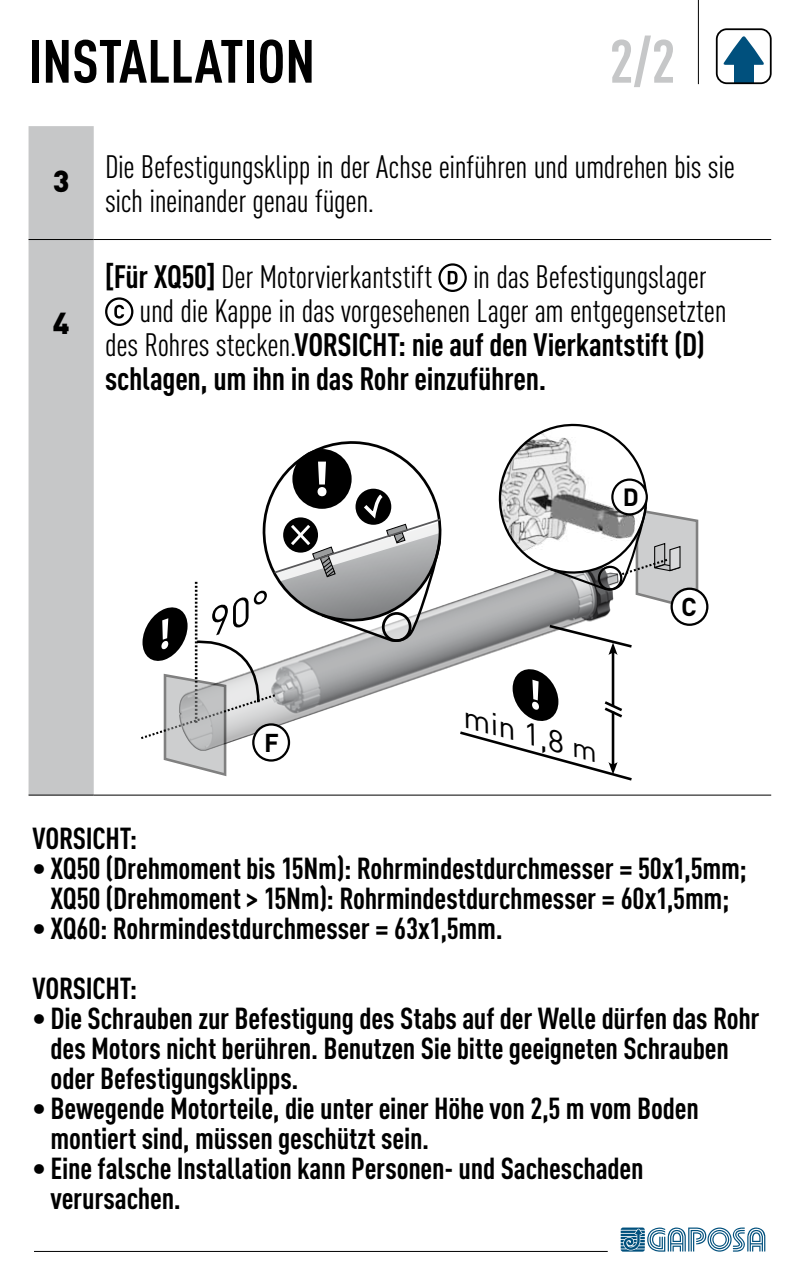
<style>
.page{position:relative;width:800px;height:1280px;background:#fff}
.page>*{position:absolute;margin:0;border:0;box-sizing:border-box;transform-origin:0 0}
.t1{font:700 condensed 60px "DIN Pro";color:#000}
.t2{font:700 condensed 60px "DIN Pro";color:#c6c7c8}
.t3{font:condensed 32px/34px "DIN Pro";letter-spacing:-.01em;color:#000}
.t4{font:700 condensed 32px "DIN Pro";letter-spacing:-.01em;color:#000}
.t5{font:700 condensed 30px/30px "DIN Pro";letter-spacing:-.01em;color:#000}
.t6{font:900 30px "DIN Pro";color:#000}
.t7{font:italic 29.7px "DIN Pro";color:#000;scale:1.08 1}
.t8{font:700 25.5px "DIN Pro";color:#000}
.t9{font:700 24.6px "DIN Pro";color:#000}
.s1{font-weight:700}
.s2{font-weight:400}
.s3{font-size:27.2px}
</style>
<div class="page">
<svg style="left:621px;top:1228px;width:144px;height:24px"></svg>
<hr style="left:34px;top:1251px;width:574px;height:1px;background:#000">
<hr style="left:698px;top:0;width:1px;height:84px;background:#000">
<div style="left:734px;top:58px;width:20px;height:25px;background:#00507d"></div>
<svg style="left:723px;top:36px;width:41px;height:29px"></svg>
<div style="left:716px;top:28px;width:56px;height:56px;border:2px solid #000;border-radius:10px"></div>
<div style="left:29px;top:126px;width:65px;height:669px;background:#c6c7c8"></div>
<hr style="left:29px;top:239px;width:65px;height:1px;background:#000">
<hr style="left:94px;top:239px;width:677px;height:1px;background:#000">
<hr style="left:29px;top:795px;width:65px;height:1px;background:#000">
<hr style="left:94px;top:795px;width:677px;height:1px;background:#000">
<svg style="left:440px;top:264px;width:26px;height:27px"></svg>
<div style="left:438px;top:263px;width:29px;height:29px;border:2px solid #000;border-radius:50%"></div>
<svg style="left:448px;top:271px;width:10px;height:13px"></svg>
<svg style="left:106px;top:299px;width:26px;height:26px"></svg>
<div style="left:105px;top:297px;width:28px;height:29px;border:2px solid #000;border-radius:50%"></div>
<svg style="left:114px;top:305px;width:10px;height:14px"></svg>
<img style="left:446px;top:587px;width:169px;height:82px">
<hr style="left:612px;top:650px;width:2px;height:56px;background:#000">
<svg style="left:547px;top:623px;width:85px;height:32px"></svg>
<svg style="left:457px;top:663px;width:175px;height:118px"></svg>
<div style="left:671px;top:588px;width:37px;height:38px;border:2px solid #000;border-radius:50%"></div>
<svg style="left:495px;top:423px;width:204px;height:189px"></svg>
<div style="left:598px;top:566px;width:24px;height:25px;border:2px solid #000;border-radius:50%"></div>
<div style="left:612px;top:480px;width:35px;height:34px;background:#fff;border-radius:50%"></div>
<div style="left:611px;top:479px;width:37px;height:36px;border:2px solid #000;border-radius:50%"></div>
<svg style="left:141px;top:441px;width:305px;height:335px"></svg>
<h1 class="t1" style="left:28px;top:25px;width:288px">INSTALLATION</h1>
<h1 class="t2" style="left:609px;top:25px;width:67px">2/2</h1>
<p class="t3" style="left:105px;top:150px;width:631px;text-indent:-52px"><sub>3</sub> Die Befestigungsklipp in der Achse einführen und umdrehen bis sie sich ineinander genau fügen.</p>
<p class="t6" style="left:53px;top:303px;width:18px">4</p>
<p class="t3" style="left:105px;top:260px;width:329px"><span class="s1">[Für XQ50]</span> Der Motorvierkantstift</p>
<p class="t3" style="left:473px;top:260px;width:235px">in das Befestigungslager</p>
<p class="t3" style="left:140px;top:294px;width:589px">und die Kappe in das vorgesehenen Lager am entgegensetzten</p>
<p class="t4" style="left:105px;top:325px;width:601px"><span class="s2">des Rohres stecken.</span>VORSICHT: nie auf den Vierkantstift (D)</p>
<p class="t4" style="left:105px;top:359px;width:443px">schlagen, um ihn in das Rohr einzuführen.</p>
<p class="t9" style="left:623px;top:481px;width:18px">D</p>
<p class="t8" style="left:681px;top:590px;width:17px">C</p>
<p class="t8" style="left:264px;top:726px;width:16px">F</p>
<p class="t7" style="left:472px;top:697px;width:129px;rotate:15deg">min 1,8 <span class="s3">m</span></p>
<p class="t5" style="left:33px;top:823px;width:106px">VORSICHT:</p>
<p class="t5" style="left:33px;top:853px;width:716px;text-align:center">• XQ50 (Drehmoment bis 15Nm): Rohrmindestdurchmesser = 50x1,5mm;<br>XQ50 (Drehmoment &gt; 15Nm): Rohrmindestdurchmesser = 60x1,5mm;</p>
<p class="t5" style="left:33px;top:898px;width:472px;line-height:60px">• XQ60: Rohrmindestdurchmesser = 63x1,5mm.<br>VORSICHT:</p>
<p class="t5" style="left:51px;top:1003px;width:711px;text-indent:-18px">• Die Schrauben zur Befestigung des Stabs auf der Welle dürfen das Rohr des Motors nicht berühren. Benutzen Sie bitte geeigneten Schrauben oder Befestigungsklipps.</p>
<p class="t5" style="left:51px;top:1093px;width:650px;text-indent:-18px">• Bewegende Motorteile, die unter einer Höhe von 2,5 m vom Boden montiert sind, müssen geschützt sein.</p>
<p class="t5" style="left:51px;top:1153px;width:595px;text-indent:-18px">• Eine falsche Installation kann Personen- und Sacheschaden verursachen.</p>
</div>
